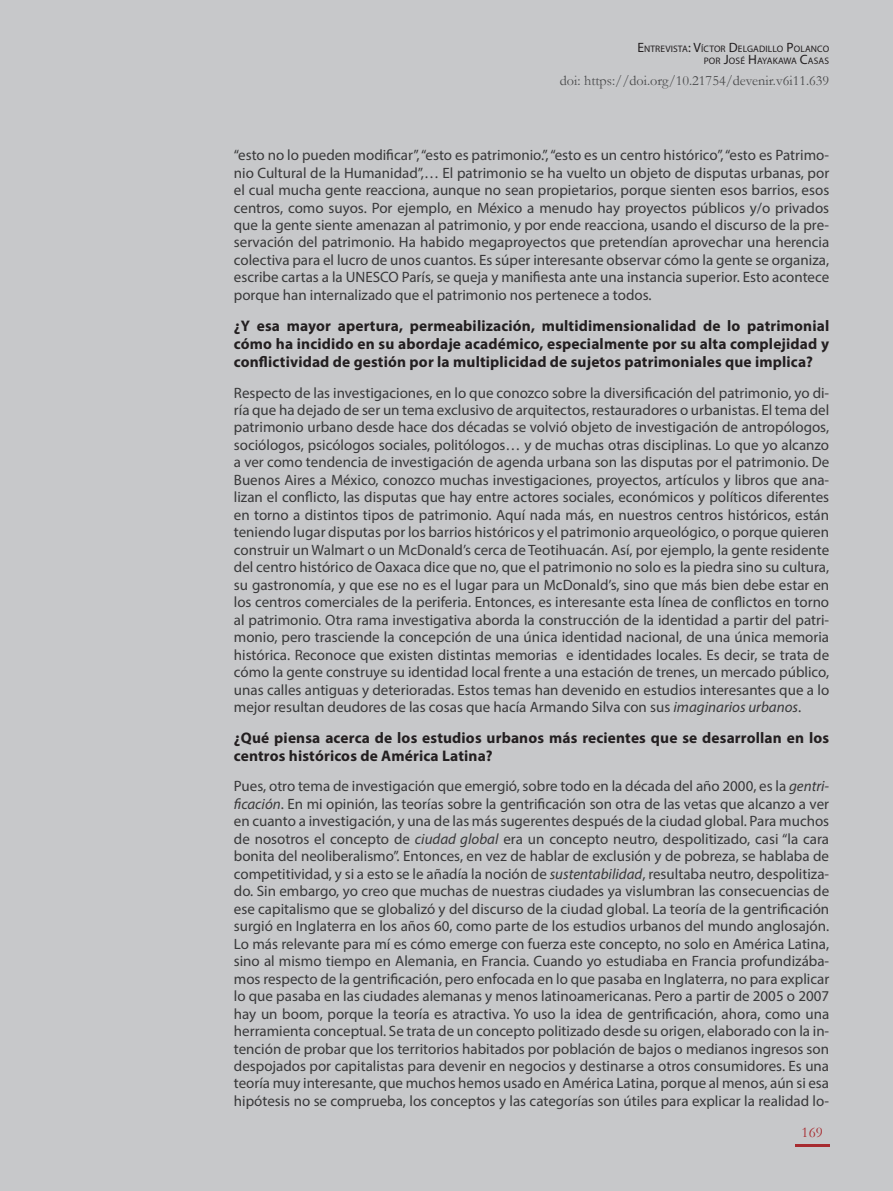
<style>
.page{position:relative;width:893px;height:1191px;background:#c7c8ca}
.page>*{position:absolute;margin:0;border:0;box-sizing:border-box;transform-origin:0 0}
.entrevista_pregunta{font:700 15.3px/18.1px "Myriad Pro";letter-spacing:.01em;color:#231f20;text-align:justify}
.entrevista_respuesta{font:15px/17.4px "Myriad Pro";color:#383839;text-align:justify}
.t1{font:15px "Garamond";color:#a72b30}
.t2{font:14.25px "Garamond";color:#4b4c4d}
.t3{font:9.45px/12px "Myriad Pro";letter-spacing:.015em;color:#231f20;text-align:right}
.s1{font-size:13.5px}
.s2{font-style:italic}
</style>
<div class="page">
<hr style="left:795px;top:1144px;width:34px;height:2px;background:#a72b30">
<p class="t3" style="left:637px;top:42px;width:193px"><span class="s1">E</span>NTREVISTA<span class="s1">: V</span>ÍCTOR <span class="s1">D</span>ELGADILLO <span class="s1">P</span>OLANCO<br>POR <span class="s1">J</span>OSÉ <span class="s1">H</span>AYAKAWA <span class="s1">C</span>ASAS</p>
<p class="t2" style="left:560px;top:71px;width:271px">doi: https://doi.org/10.21754/devenir.v6i11.639</p>
<p class="entrevista_respuesta" style="left:234px;top:146px;width:597px">“esto no lo pueden modificar”, “esto es patrimonio.”, “esto es un centro histórico”, “esto es Patrimo&shy;nio Cultural de la Humanidad”,… El patrimonio se ha vuelto un objeto de disputas urbanas, por el cual mucha gente reacciona, aunque no sean propietarios, porque sienten esos barrios, esos centros, como suyos. Por ejemplo, en México a menudo hay proyectos públicos y/o privados que la gente siente amenazan al patrimonio, y por ende reacciona, usando el discurso de la pre&shy;servación del patrimonio. Ha habido megaproyectos que pretendían aprovechar una herencia colectiva para el lucro de unos cuantos. Es súper interesante observar cómo la gente se organiza, escribe cartas a la UNESCO París, se queja y manifiesta ante una instancia superior. Esto acontece porque han internalizado que el patrimonio nos pertenece a todos.</p>
<p class="entrevista_pregunta" style="left:234px;top:316px;width:597px">¿Y esa mayor apertura, permeabilización, multidimensionalidad de lo patrimonial cómo ha incidido en su abordaje académico, especialmente por su alta complejidad y conflictividad de gestión por la multiplicidad de sujetos patrimoniales que implica?</p>
<p class="entrevista_respuesta" style="left:234px;top:383px;width:597px">Respecto de las investigaciones, en lo que conozco sobre la diversificación del patrimonio, yo di&shy;ría que ha dejado de ser un tema exclusivo de arquitectos, restauradores o urbanistas. El tema del patrimonio urbano desde hace dos décadas se volvió objeto de investigación de antropólogos, sociólogos, psicólogos sociales, politólogos… y de muchas otras disciplinas. Lo que yo alcanzo a ver como tendencia de investigación de agenda urbana son las disputas por el patrimonio. De Buenos Aires a México, conozco muchas investigaciones, proyectos, artículos y libros que ana&shy;lizan el conflicto, las disputas que hay entre actores sociales, económicos y políticos diferentes en torno a distintos tipos de patrimonio. Aquí nada más, en nuestros centros históricos, están teniendo lugar disputas por los barrios históricos y el patrimonio arqueológico, o porque quieren construir un Walmart o un McDonald’s cerca de Teotihuacán. Así, por ejemplo, la gente residente del centro histórico de Oaxaca dice que no, que el patrimonio no solo es la piedra sino su cultura, su gastronomía, y que ese no es el lugar para un McDonald’s, sino que más bien debe estar en los centros comerciales de la periferia. Entonces, es interesante esta línea de conflictos en torno al patrimonio. Otra rama investigativa aborda la construcción de la identidad a partir del patri&shy;monio, pero trasciende la concepción de una única identidad nacional, de una única memoria histórica. Reconoce que existen distintas memorias e identidades locales. Es decir, se trata de cómo la gente construye su identidad local frente a una estación de trenes, un mercado público, unas calles antiguas y deterioradas. Estos temas han devenido en estudios interesantes que a lo mejor resultan deudores de las cosas que hacía Armando Silva con sus <span class="s2">imaginarios urbanos</span>.</p>
<p class="entrevista_pregunta" style="left:234px;top:728px;width:597px">¿Qué piensa acerca de los estudios urbanos más recientes que se desarrollan en los centros históricos de América Latina?</p>
<p class="entrevista_respuesta" style="left:234px;top:777px;width:597px">Pues, otro tema de investigación que emergió, sobre todo en la década del año 2000, es la <span class="s2">gentri&shy;ficación</span>. En mi opinión, las teorías sobre la gentrificación son otra de las vetas que alcanzo a ver en cuanto a investigación, y una de las más sugerentes después de la ciudad global. Para muchos de nosotros el concepto de <span class="s2">ciudad global</span> era un concepto neutro, despolitizado, casi “la cara bonita del neoliberalismo”. Entonces, en vez de hablar de exclusión y de pobreza, se hablaba de competitividad, y si a esto se le añadía la noción de <span class="s2">sustentabilidad</span>, resultaba neutro, despolitiza&shy;do. Sin embargo, yo creo que muchas de nuestras ciudades ya vislumbran las consecuencias de ese capitalismo que se globalizó y del discurso de la ciudad global. La teoría de la gentrificación surgió en Inglaterra en los años 60, como parte de los estudios urbanos del mundo anglosajón.<br>Lo más relevante para mí es cómo emerge con fuerza este concepto, no solo en América Latina, sino al mismo tiempo en Alemania, en Francia. Cuando yo estudiaba en Francia profundizába&shy;mos respecto de la gentrificación, pero enfocada en lo que pasaba en Inglaterra, no para explicar lo que pasaba en las ciudades alemanas y menos latinoamericanas. Pero a partir de 2005 o 2007 hay un boom, porque la teoría es atractiva. Yo uso la idea de gentrificación, ahora, como una herramienta conceptual. Se trata de un concepto politizado desde su origen, elaborado con la in&shy;tención de probar que los territorios habitados por población de bajos o medianos ingresos son despojados por capitalistas para devenir en negocios y destinarse a otros consumidores. Es una teoría muy interesante, que muchos hemos usado en América Latina, porque al menos, aún si esa hipótesis no se comprueba, los conceptos y las categorías son útiles para explicar la realidad lo-</p>
<p class="t1" style="left:802px;top:1122px;width:23px">169</p>
</div>
